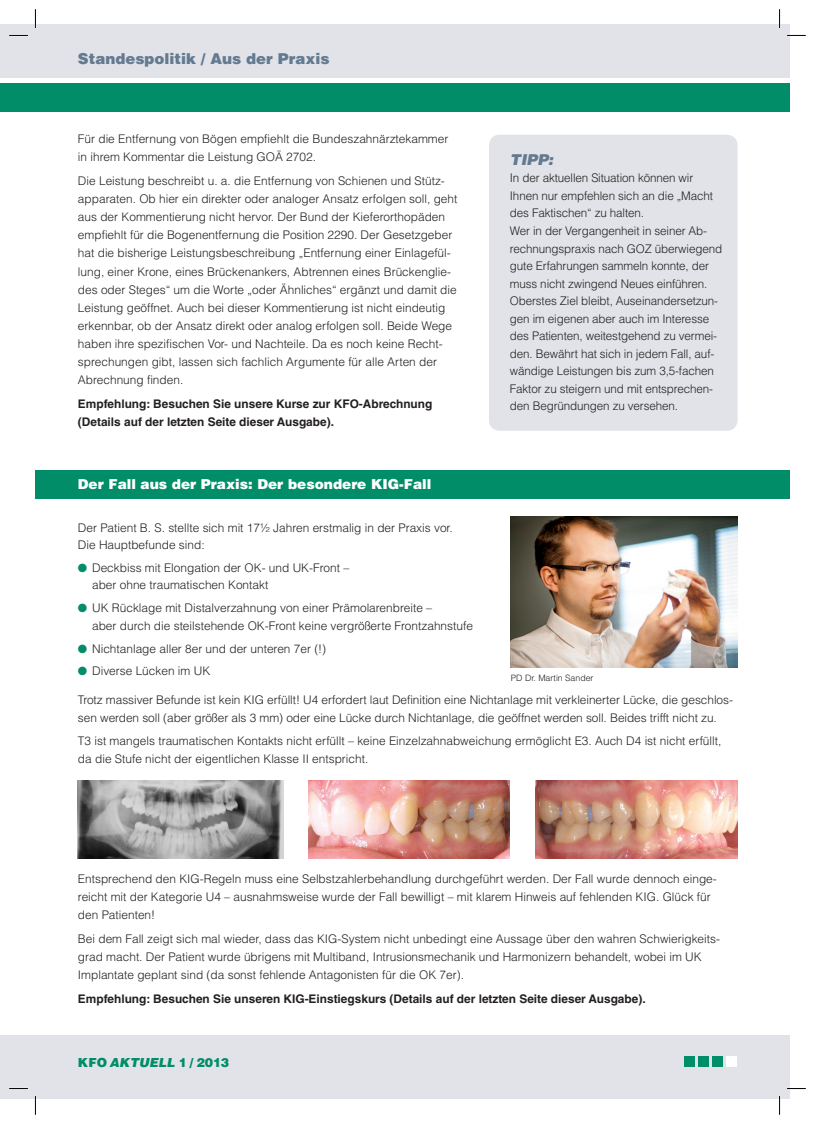
<style>
.page{position:relative;width:815px;height:1124px;background:#fff}
.page>*{position:absolute;margin:0;border:0;box-sizing:border-box;transform-origin:0 0}
.t1{font:900 15px "Helvetica LT Std";color:#647a90}
.t2{font:italic 900 15px "Helvetica LT Std";color:#647a90}
.t3{font:900 13.75px "Helvetica LT Std";color:#fff}
.t4{font:900 12.5px "Helvetica LT Std";color:#008d68}
.t5{font:300 11.88px/18.1px "Helvetica LT Std";color:#231f20}
.t6{font:700 11.88px/18.1px "Helvetica LT Std";color:#231f20}
.t7{font:300 8.75px "Helvetica LT Std";color:#231f20}
.s1{color:#008d68}
.s2{font-style:italic}
</style>
<div class="page">
<div style="left:35px;top:25px;width:755px;height:53px;background:#e1e3e8"></div>
<div style="left:0;top:25px;width:35px;height:53px;background:#e1e3e8"></div>
<div style="left:35px;top:1035px;width:755px;height:63px;background:#e1e3e8"></div>
<div style="left:0;top:1035px;width:35px;height:63px;background:#e1e3e8"></div>
<div style="left:0;top:83px;width:35px;height:29px;background:#008d68"></div>
<div style="left:35px;top:83px;width:755px;height:29px;background:#008d68"></div>
<div style="left:684px;top:1056px;width:10px;height:10px;background:#008d68"></div>
<div style="left:698px;top:1056px;width:11px;height:10px;background:#008d68"></div>
<div style="left:712px;top:1056px;width:11px;height:10px;background:#008d68"></div>
<div style="left:727px;top:1056px;width:10px;height:10px;background:#fff"></div>
<img style="left:511px;top:516px;width:227px;height:151px">
<div style="left:35px;top:470px;width:755px;height:29px;background:#008d68"></div>
<img style="left:78px;top:780px;width:205px;height:78px">
<img style="left:535px;top:780px;width:202px;height:78px">
<img style="left:308px;top:780px;width:202px;height:78px">
<div style="left:489px;top:135px;width:249px;height:296px;background:#e1e3e8;border-radius:11px"></div>
<svg style="left:9px;top:35px;width:19px;height:1px"></svg>
<svg style="left:787px;top:35px;width:19px;height:1px"></svg>
<svg style="left:9px;top:1088px;width:19px;height:1px"></svg>
<svg style="left:787px;top:1088px;width:19px;height:1px"></svg>
<svg style="left:35px;top:9px;width:1px;height:19px"></svg>
<svg style="left:35px;top:1096px;width:1px;height:18px"></svg>
<svg style="left:779px;top:9px;width:1px;height:19px"></svg>
<svg style="left:779px;top:1096px;width:1px;height:18px"></svg>
<p class="t1" style="left:78px;top:49px;width:253px">Standespolitik / Aus der Praxis</p>
<p class="t5" style="left:78px;top:130px;width:372px">Für die Entfernung von Bögen empfiehlt die Bundeszahnärztekammer in ihrem Kommentar die Leistung GOÄ 2702.</p>
<p class="t5" style="left:78px;top:171px;width:381px">Die Leistung beschreibt u. a. die Entfernung von Schienen und Stütz&shy;apparaten. Ob hier ein direkter oder analoger Ansatz erfolgen soll, geht aus der Kommentierung nicht hervor. Der Bund der Kieferorthopäden empfiehlt für die Bogenentfernung die Position 2290. Der Gesetzgeber hat die bisherige Leistungsbeschreibung „Entfernung einer Einlagefül&shy;lung, einer Krone, eines Brückenankers, Abtrennen eines Brückenglie&shy;des oder Steges“ um die Worte „oder Ähnliches“ ergänzt und damit die Leistung geöffnet. Auch bei dieser Kommentierung ist nicht eindeutig erkennbar, ob der Ansatz direkt oder analog erfolgen soll. Beide Wege haben ihre spezifischen Vor- und Nachteile. Da es noch keine Recht&shy;sprechungen gibt, lassen sich fachlich Argumente für alle Arten der Abrechnung finden.</p>
<p class="t6" style="left:78px;top:394px;width:356px">Empfehlung: Besuchen Sie unsere Kurse zur KFO-Abrechnung (Details auf der letzten Seite dieser Ausgabe).</p>
<p class="t3" style="left:78px;top:475px;width:355px">Der Fall aus der Praxis: Der besondere KIG-Fall</p>
<p class="t2" style="left:510px;top:150px;width:45px">TIPP:</p>
<p class="t5" style="left:510px;top:169px;width:214px;line-height:17.5px">In der aktuellen Situation können wir Ihnen nur empfehlen sich an die „Macht des Faktischen“ zu halten.<br>Wer in der Vergangenheit in seiner Ab&shy;rechnungspraxis nach GOZ überwiegend gute Erfahrungen sammeln konnte, der muss nicht zwingend Neues einführen.<br>Oberstes Ziel bleibt, Auseinandersetzun&shy;gen im eigenen aber auch im Interesse des Patienten, weitestgehend zu vermei&shy;den. Bewährt hat sich in jedem Fall, auf&shy;wändige Leistungen bis zum 3,5-fachen Faktor zu steigern und mit entsprechen&shy;den Begründungen zu versehen.</p>
<p class="t5" style="left:78px;top:518px;width:376px;line-height:17.5px">Der Patient B. S. stellte sich mit 17½ Jahren erstmalig in der Praxis vor.<br>Die Hauptbefunde sind:</p>
<p class="t5" style="left:92px;top:558px;width:259px;line-height:17.5px;text-indent:-14px"><span class="s1">●</span> Deckbiss mit Elongation der OK- und UK-Front – aber ohne traumatischen Kontakt</p>
<p class="t5" style="left:92px;top:599px;width:382px;line-height:17.5px;text-indent:-14px"><span class="s1">●</span> UK Rücklage mit Distalverzahnung von einer Prämolarenbreite –<br>aber durch die steilstehende OK-Front keine vergrößerte Frontzahnstufe</p>
<p class="t5" style="left:78px;top:639px;width:250px"><span class="s1">●</span> Nichtanlage aller 8er und der unteren 7er (!)</p>
<p class="t5" style="left:78px;top:662px;width:134px"><span class="s1">●</span> Diverse Lücken im UK</p>
<p class="t7" style="left:511px;top:672px;width:84px">PD Dr. Martin Sander</p>
<p class="t5" style="left:78px;top:690px;width:656px">Trotz massiver Befunde ist kein KIG erfüllt! U4 erfordert laut Definition eine Nichtanlage mit verkleinerter Lücke, die geschlos&shy;sen werden soll (aber größer als 3 mm) oder eine Lücke durch Nichtanlage, die geöffnet werden soll. Beides trifft nicht zu.</p>
<p class="t5" style="left:78px;top:731px;width:645px">T3 ist mangels traumatischen Kontakts nicht erfüllt – keine Einzelzahnabweichung ermöglicht E3. Auch D4 ist nicht erfüllt, da die Stufe nicht der eigentlichen Klasse II entspricht.</p>
<p class="t5" style="left:78px;top:869px;width:640px">Entsprechend den KIG-Regeln muss eine Selbstzahlerbehandlung durchgeführt werden. Der Fall wurde dennoch einge&shy;reicht mit der Kategorie U4 – ausnahmsweise wurde der Fall bewilligt – mit klarem Hinweis auf fehlenden KIG. Glück für den Patienten!</p>
<p class="t5" style="left:78px;top:929px;width:644px">Bei dem Fall zeigt sich mal wieder, dass das KIG-System nicht unbedingt eine Aussage über den wahren Schwierigkeits&shy;grad macht. Der Patient wurde übrigens mit Multiband, Intrusionsmechanik und Harmonizern behandelt, wobei im UK<br>Implantate geplant sind (da sonst fehlende Antagonisten für die OK 7er).</p>
<p class="t6" style="left:78px;top:988px;width:569px">Empfehlung: Besuchen Sie unseren KIG-Einstiegskurs (Details auf der letzten Seite dieser Ausgabe).</p>
<p class="t4" style="left:78px;top:1054px;width:153px">KFO <span class="s2">AKTUELL</span> 1 / 2013</p>
</div>
